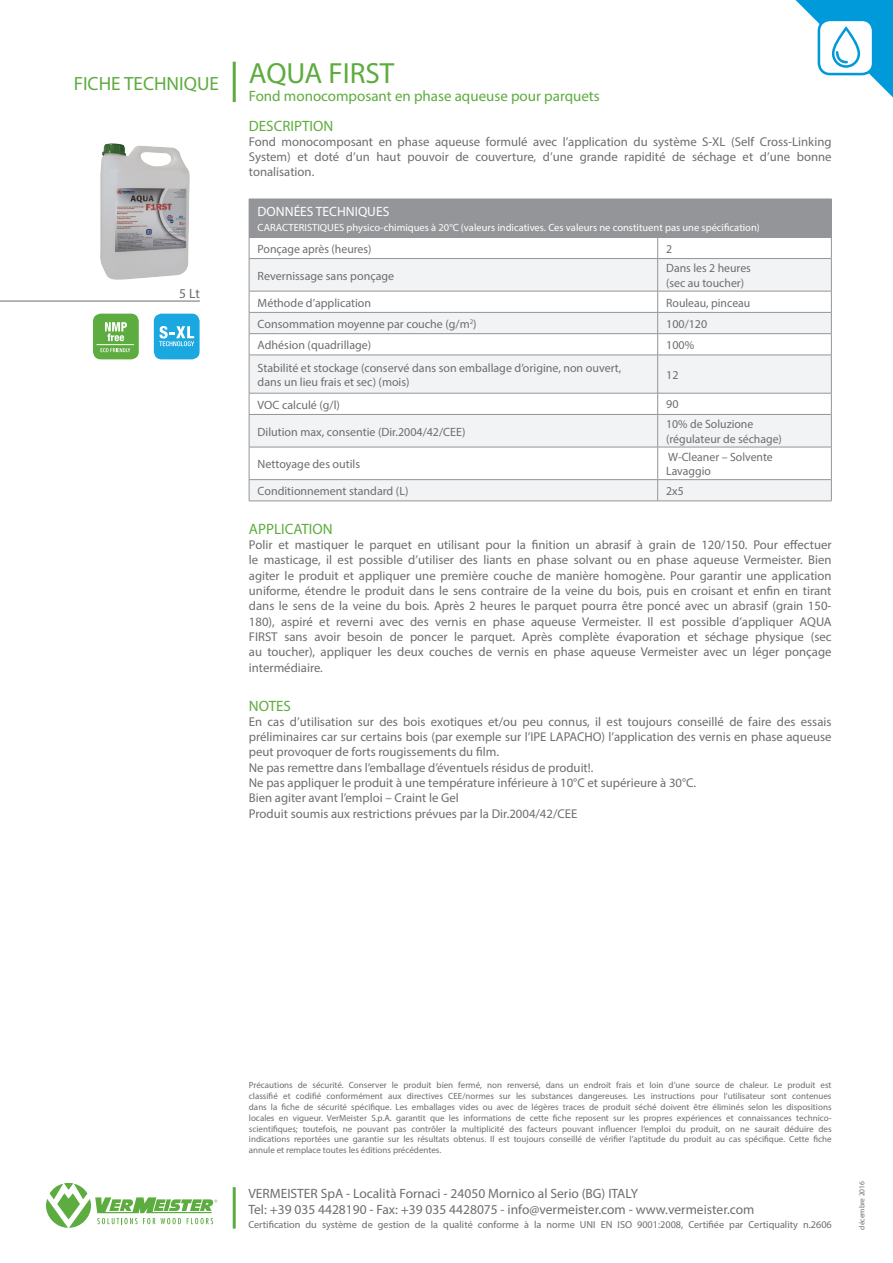
<style>
.page{position:relative;width:893px;height:1263px;background:#fff}
.page>*{position:absolute;margin:0;border:0;box-sizing:border-box;transform-origin:0 0}
.t1{font:29.25px "Myriad Pro";color:#5dac3f}
.t2{font:19.2px "Myriad Pro";color:#5dac3f}
.t3{font:15px "Myriad Pro";color:#5dac3f}
.t4{font:13.5px "Myriad Pro";color:#6c6d70}
.t5{font:13.5px "Myriad Pro";color:#fff}
.t6{font:12.75px/15.3px "Myriad Pro";color:#6c6d70;text-align:justify}
.t7{font:12px/14.4px "Myriad Pro";color:#6c6d70}
.t8{font:10.5px "Myriad Pro";color:#fff}
.t9{font:10.2px "Myriad Pro";color:#6c6d70}
.t10{font:9px/10.8px "Myriad Pro";color:#6c6d70;text-align:justify}
.t11{font:7.5px "Myriad Pro";color:#6c6d70}
</style>
<div class="page">
<svg style="left:795px;top:0;width:98px;height:97px"></svg>
<div style="left:818px;top:19px;width:56px;height:56px;border:3px solid #0099da;border-radius:11px"></div>
<div style="left:249px;top:199px;width:582px;height:38px;background:#939598"></div>
<svg style="left:250px;top:259px;width:581px;height:242px;fill:#f2f3f4"></svg>
<svg style="left:249px;top:238px;width:1px;height:20px"></svg>
<svg style="left:657px;top:238px;width:1px;height:20px"></svg>
<svg style="left:831px;top:237px;width:1px;height:21px"></svg>
<hr style="left:249px;top:259px;width:1px;height:32px;background:#939598">
<hr style="left:657px;top:259px;width:1px;height:32px;background:#939598">
<hr style="left:831px;top:259px;width:1px;height:32px;background:#939598">
<svg style="left:249px;top:292px;width:1px;height:63px"></svg>
<svg style="left:657px;top:292px;width:1px;height:63px"></svg>
<svg style="left:831px;top:291px;width:1px;height:64px"></svg>
<hr style="left:249px;top:355px;width:1px;height:38px;background:#939598">
<hr style="left:657px;top:355px;width:1px;height:38px;background:#939598">
<hr style="left:831px;top:355px;width:1px;height:38px;background:#939598">
<svg style="left:249px;top:394px;width:1px;height:20px"></svg>
<svg style="left:657px;top:394px;width:1px;height:20px"></svg>
<svg style="left:831px;top:393px;width:1px;height:21px"></svg>
<hr style="left:249px;top:415px;width:1px;height:32px;background:#939598">
<hr style="left:657px;top:415px;width:1px;height:32px;background:#939598">
<hr style="left:831px;top:415px;width:1px;height:32px;background:#939598">
<hr style="left:249px;top:447px;width:1px;height:32px;background:#939598">
<hr style="left:657px;top:447px;width:1px;height:32px;background:#939598">
<hr style="left:831px;top:447px;width:1px;height:32px;background:#939598">
<svg style="left:249px;top:480px;width:1px;height:21px"></svg>
<svg style="left:657px;top:480px;width:1px;height:21px"></svg>
<svg style="left:831px;top:480px;width:1px;height:21px"></svg>
<hr style="left:249px;top:258px;width:409px;height:1px;background:#939598">
<hr style="left:658px;top:258px;width:173px;height:1px;background:#939598">
<hr style="left:249px;top:291px;width:409px;height:1px;background:#939598">
<hr style="left:658px;top:291px;width:173px;height:1px;background:#939598">
<hr style="left:249px;top:312px;width:409px;height:1px;background:#939598">
<hr style="left:658px;top:312px;width:173px;height:1px;background:#939598">
<hr style="left:249px;top:333px;width:409px;height:1px;background:#939598">
<hr style="left:658px;top:333px;width:173px;height:1px;background:#939598">
<hr style="left:249px;top:355px;width:409px;height:1px;background:#939598">
<hr style="left:658px;top:355px;width:173px;height:1px;background:#939598">
<hr style="left:249px;top:393px;width:409px;height:1px;background:#939598">
<hr style="left:658px;top:393px;width:173px;height:1px;background:#939598">
<hr style="left:249px;top:414px;width:409px;height:1px;background:#939598">
<hr style="left:658px;top:414px;width:173px;height:1px;background:#939598">
<hr style="left:249px;top:447px;width:409px;height:1px;background:#939598">
<hr style="left:658px;top:447px;width:173px;height:1px;background:#939598">
<hr style="left:249px;top:479px;width:409px;height:1px;background:#939598">
<hr style="left:658px;top:479px;width:173px;height:1px;background:#939598">
<hr style="left:249px;top:501px;width:409px;height:1px;background:#939598">
<hr style="left:658px;top:501px;width:173px;height:1px;background:#939598">
<hr style="left:831px;top:199px;width:1px;height:38px;background:#939598">
<hr style="left:249px;top:237px;width:409px;height:1px;background:#939598">
<hr style="left:658px;top:237px;width:173px;height:1px;background:#939598">
<svg style="left:46px;top:1183px;width:171px;height:45px"></svg>
<hr style="left:233px;top:62px;width:3px;height:40px;background:#5dac3f">
<hr style="left:233px;top:1187px;width:3px;height:41px;background:#5dac3f">
<hr style="left:0;top:301px;width:200px;height:1px;background:#6c6d70">
<div style="left:154px;top:314px;width:46px;height:45px;background:#1ba7df;border-radius:8px"></div>
<svg style="left:159px;top:326px;width:35px;height:20px"></svg>
<div style="left:93px;top:314px;width:46px;height:45px;background:#5dac3f;border-radius:8px"></div>
<svg style="left:105px;top:322px;width:22px;height:19px"></svg>
<svg style="left:101px;top:348px;width:29px;height:4px"></svg>
<hr style="left:97px;top:344px;width:37px;height:1px;background:#fff">
<img style="left:100px;top:143px;width:90px;height:137px">
<p class="t2" style="left:74px;top:71px;width:147px">FICHE TECHNIQUE</p>
<p class="t4" style="left:179px;top:285px;width:22px">5 Lt</p>
<p class="t1" style="left:249px;top:55px;width:147px">AQUA FIRST</p>
<p class="t3" style="left:249px;top:87px;width:352px">Fond monocomposant en phase aqueuse pour parquets</p>
<p class="t3" style="left:249px;top:116px;width:86px">DESCRIPTION</p>
<p class="t6" style="left:249px;top:134px;width:584px">Fond monocomposant en phase aqueuse formulé avec l’application du système S-XL (Self Cross-Linking System) et doté d’un haut pouvoir de couverture, d’une grande rapidité de séchage et d’une bonne tonalisation.</p>
<p class="t5" style="left:258px;top:203px;width:133px">DONNÉES TECHNIQUES</p>
<p class="t8" style="left:258px;top:221px;width:504px">CARACTERISTIQUES physico-chimiques à 20°C (valeurs indicatives. Ces valeurs ne constituent pas une spécification)</p>
<p class="t7" style="left:258px;top:241px;width:115px">Ponçage après (heures)</p>
<p class="t7" style="left:666px;top:241px;width:8px">2</p>
<p class="t7" style="left:258px;top:268px;width:138px">Revernissage sans ponçage</p>
<p class="t7" style="left:666px;top:261px;width:86px">Dans les 2 heures</p>
<p class="t7" style="left:666px;top:275px;width:79px">(sec au toucher)</p>
<p class="t7" style="left:258px;top:295px;width:115px">Méthode d’application</p>
<p class="t7" style="left:666px;top:295px;width:86px">Rouleau, pinceau</p>
<p class="t7" style="left:258px;top:316px;width:221px">Consommation moyenne par couche (g/m<sup>2</sup>)</p>
<p class="t7" style="left:666px;top:316px;width:43px">100/120</p>
<p class="t7" style="left:258px;top:338px;width:115px">Adhésion (quadrillage)</p>
<p class="t7" style="left:666px;top:338px;width:29px">100%</p>
<p class="t7" style="left:258px;top:360px;width:365px">Stabilité et stockage (conservé dans son emballage d’origine, non ouvert, dans un lieu frais et sec) (mois)</p>
<p class="t7" style="left:666px;top:367px;width:14px">12</p>
<p class="t7" style="left:258px;top:397px;width:84px">VOC calculé (g/l)</p>
<p class="t7" style="left:666px;top:397px;width:14px">90</p>
<p class="t7" style="left:258px;top:424px;width:209px">Dilution max, consentie (Dir.2004/42/CEE)</p>
<p class="t7" style="left:666px;top:417px;width:89px">10% de Soluzione</p>
<p class="t7" style="left:666px;top:431px;width:117px">(régulateur de séchage)</p>
<p class="t7" style="left:258px;top:457px;width:104px">Nettoyage des outils</p>
<p class="t7" style="left:666px;top:450px;width:108px">W-Cleaner – Solvente<br>Lavaggio</p>
<p class="t7" style="left:258px;top:484px;width:152px">Conditionnement standard (L)</p>
<p class="t7" style="left:666px;top:484px;width:19px">2x5</p>
<p class="t3" style="left:249px;top:520px;width:85px">APPLICATION</p>
<p class="t6" style="left:249px;top:537px;width:584px">Polir et mastiquer le parquet en utilisant pour la finition un abrasif à grain de 120/150. Pour effectuer le masticage, il est possible d’utiliser des liants en phase solvant ou en phase aqueuse Vermeister. Bien agiter le produit et appliquer une première couche de manière homogène. Pour garantir une application uniforme, étendre le produit dans le sens contraire de la veine du bois, puis en croisant et enfin en tirant dans le sens de la veine du bois. Après 2 heures le parquet pourra être poncé avec un abrasif (grain 150- 180), aspiré et reverni avec des vernis en phase aqueuse Vermeister. Il est possible d’appliquer AQUA FIRST sans avoir besoin de poncer le parquet. Après complète évaporation et séchage physique (sec au toucher), appliquer les deux couches de vernis en phase aqueuse Vermeister avec un léger ponçage intermédiaire.</p>
<p class="t3" style="left:249px;top:696px;width:44px">NOTES</p>
<p class="t6" style="left:249px;top:714px;width:584px">En cas d’utilisation sur des bois exotiques et/ou peu connus, il est toujours conseillé de faire des essais préliminaires car sur certains bois (par exemple sur l’IPE LAPACHO) l’application des vernis en phase aqueuse peut provoquer de forts rougissements du film.</p>
<p class="t6" style="left:249px;top:760px;width:346px">Ne pas remettre dans l’emballage d’éventuels résidus de produit!.</p>
<p class="t6" style="left:249px;top:775px;width:449px">Ne pas appliquer le produit à une température inférieure à 10°C et supérieure à 30°C.</p>
<p class="t6" style="left:249px;top:790px;width:211px">Bien agiter avant l’emploi – Craint le Gel</p>
<p class="t6" style="left:249px;top:805px;width:330px">Produit soumis aux restrictions prévues par la Dir.2004/42/CEE</p>
<p class="t10" style="left:249px;top:1080px;width:584px">Précautions de sécurité. Conserver le produit bien fermé, non renversé, dans un endroit frais et loin d’une source de chaleur. Le produit est classifié et codifié conformément aux directives CEE/normes sur les substances dangereuses. Les instructions pour l’utilisateur sont contenues dans la fiche de sécurité spécifique. Les emballages vides ou avec de légères traces de produit séché doivent être éliminés selon les dispositions locales en vigueur. VerMeister S.p.A. garantit que les informations de cette fiche reposent sur les propres expériences et connaissances technico&shy;scientifiques; toutefois, ne pouvant pas contrôler la multiplicité des facteurs pouvant influencer l’emploi du produit, on ne saurait déduire des indications reportées une garantie sur les résultats obtenus. Il est toujours conseillé de vérifier l’aptitude du produit au cas spécifique. Cette fiche annule et remplace toutes les éditions précédentes.</p>
<p class="t4" style="left:248px;top:1185px;width:391px">VERMEISTER SpA - Località Fornaci - 24050 Mornico al Serio (BG) ITALY</p>
<p class="t4" style="left:248px;top:1201px;width:508px">Tel: +39 035 4428190 - Fax: +39 035 4428075 - info@vermeister.com - www.vermeister.com</p>
<p class="t9" style="left:248px;top:1218px;width:585px">Certification du système de gestion de la qualité conforme à la norme UNI EN ISO 9001:2008, Certifiée par Certiquality n.2606</p>
<p class="t11" style="left:857px;top:1230px;width:50px;rotate:-90deg">décembre 2016</p>
</div>
